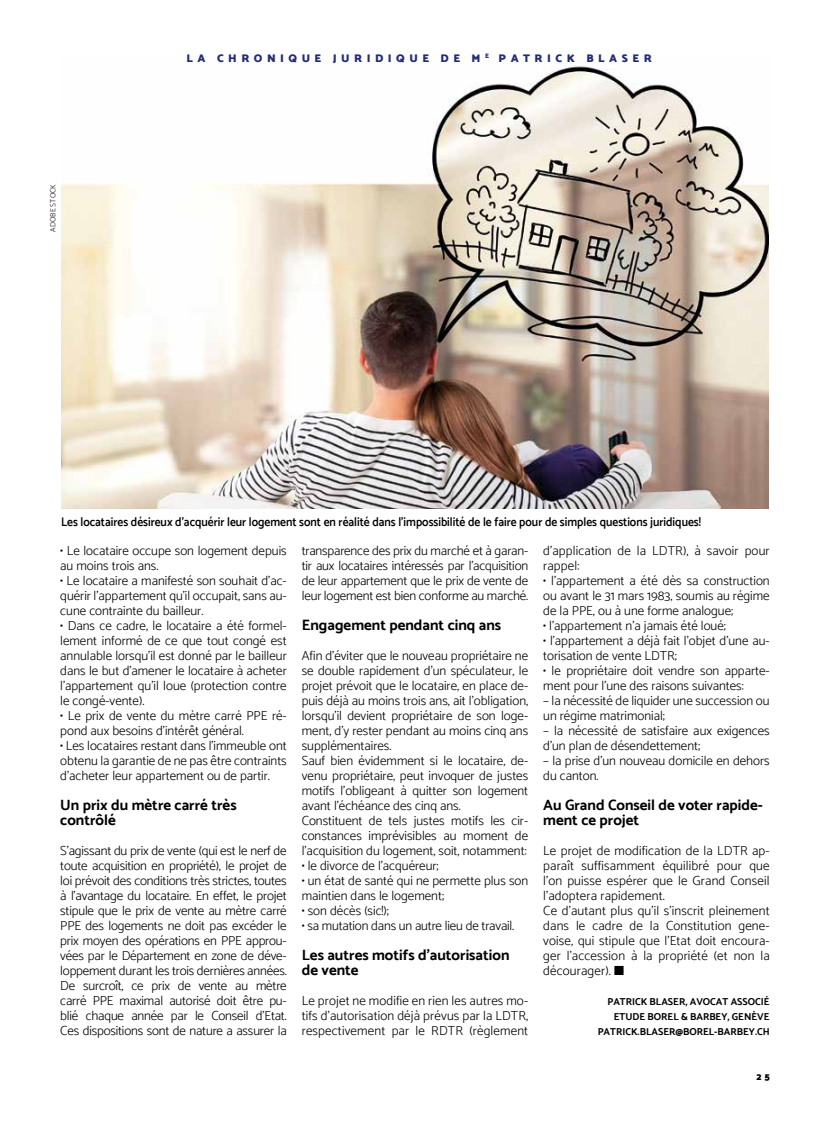
<style>
.page{position:relative;width:830px;height:1134px;background:#fff}
.page>*{position:absolute;margin:0;border:0;box-sizing:border-box;transform-origin:0 0}
.t1{font:700 15px/15px "Catamaran";color:#000}
.t2{font:300 13.12px/15px "Catamaran";color:#000}
.t3{font:600 12.5px "Catamaran";color:#000;scale:.92 1}
.t4{font:900 11.25px "Catamaran";letter-spacing:.4em;color:#232c77}
.t5{font:700 10px/15px "Catamaran";color:#000;text-align:right}
.t6{font:900 10px "Catamaran";color:#000}
.t7{font:300 7.5px "Catamaran";letter-spacing:.01em;color:#000}
</style>
<div class="page">
<img style="left:61px;top:66px;width:707px;height:442px">
<p class="t7" style="left:48px;top:232px;width:49px;rotate:-90deg">ADOBE STOCK</p>
<p class="t4" style="left:186px;top:51px;width:466px">LA CHRONIQUE JURIDIQUE DE M <sup>E</sup> PATRICK BLASER</p>
<p class="t3" style="left:61px;top:514px;width:696px">Les locataires désireux d’acquérir leur logement sont en réalité dans l’impossibilité de le faire pour de simples questions juridiques!</p>
<p class="t2" style="left:60px;top:543px;width:228px">• Le locataire occupe son logement depuis au moins trois ans.</p>
<p class="t2" style="left:60px;top:573px;width:228px;text-align:justify">• Le locataire a manifesté son souhait d’ac&shy;quérir l’appartement qu’il occupait, sans au&shy;cune contrainte du bailleur.</p>
<p class="t2" style="left:60px;top:618px;width:228px;text-align:justify">• Dans ce cadre, le locataire a été formel&shy;lement informé de ce que tout congé est annulable lorsqu’il est donné par le bailleur dans le but d’amener le locataire à acheter l’appartement qu’il loue (protection contre le congé-vente).</p>
<p class="t2" style="left:60px;top:708px;width:228px">• Le prix de vente du mètre carré PPE ré&shy;pond aux besoins d’intérêt général.</p>
<p class="t2" style="left:60px;top:738px;width:228px;text-align:justify">• Les locataires restant dans l’immeuble ont obtenu la garantie de ne pas être contraints d’acheter leur appartement ou de partir.</p>
<p class="t1" style="left:60px;top:797px;width:178px">Un prix du mètre carré très contrôlé</p>
<p class="t2" style="left:60px;top:843px;width:228px;text-align:justify">S’agissant du prix de vente (qui est le nerf de toute acquisition en propriété), le projet de loi prévoit des conditions très strictes, toutes à l’avantage du locataire. En effet, le projet stipule que le prix de vente au mètre carré PPE des logements ne doit pas excéder le prix moyen des opérations en PPE approu&shy;vées par le Département en zone de déve&shy;loppement durant les trois dernières années.<br>De surcroît, ce prix de vente au mètre carré PPE maximal autorisé doit être pu&shy;blié chaque année par le Conseil d’Etat.<br>Ces dispositions sont de nature a assurer la</p>
<p class="t2" style="left:301px;top:543px;width:228px;text-align:justify">transparence des prix du marché et à garan&shy;tir aux locataires intéressés par l’acquisition de leur appartement que le prix de vente de leur logement est bien conforme au marché.</p>
<p class="t1" style="left:301px;top:617px;width:201px">Engagement pendant cinq ans</p>
<p class="t2" style="left:301px;top:648px;width:228px">Afin d’éviter que le nouveau propriétaire ne se double rapidement d’un spéculateur, le projet prévoit que le locataire, en place de&shy;puis déjà au moins trois ans, ait l’obligation, lorsqu’il devient propriétaire de son loge&shy;ment, d’y rester pendant au moins cinq ans supplémentaires.<br>Sauf bien évidemment si le locataire, de&shy;venu propriétaire, peut invoquer de justes motifs l’obligeant à quitter son logement avant l’échéance des cinq ans.<br>Constituent de tels justes motifs les cir&shy;constances imprévisibles au moment de l’acquisition du logement, soit, notamment:</p>
<p class="t2" style="left:301px;top:858px;width:138px">• le divorce de l’acquéreur;</p>
<p class="t2" style="left:301px;top:873px;width:228px">• un état de santé qui ne permette plus son maintien dans le logement;</p>
<p class="t2" style="left:301px;top:903px;width:89px">• son décès (sic!);</p>
<p class="t2" style="left:301px;top:918px;width:214px">• sa mutation dans un autre lieu de travail.</p>
<p class="t1" style="left:301px;top:947px;width:209px">Les autres motifs d’autorisation de vente</p>
<p class="t2" style="left:301px;top:993px;width:228px;text-align:justify">Le projet ne modifie en rien les autres mo&shy;tifs d’autorisation déjà prévus par la LDTR, respectivement par le RDTR (règlement</p>
<p class="t2" style="left:543px;top:543px;width:228px">d’application de la LDTR), à savoir pour rappel:</p>
<p class="t2" style="left:543px;top:573px;width:228px;text-align:justify">• l’appartement a été dès sa construction ou avant le 31 mars 1983, soumis au régime de la PPE, ou à une forme analogue;</p>
<p class="t2" style="left:543px;top:618px;width:184px">• l’appartement n’a jamais été loué;</p>
<p class="t2" style="left:543px;top:633px;width:228px">• l’appartement a déjà fait l’objet d’une au&shy;torisation de vente LDTR;</p>
<p class="t2" style="left:543px;top:663px;width:228px">• le propriétaire doit vendre son apparte&shy;ment pour l’une des raisons suivantes:</p>
<p class="t2" style="left:543px;top:693px;width:228px">– la nécessité de liquider une succession ou un régime matrimonial;</p>
<p class="t2" style="left:543px;top:723px;width:228px">– la nécessité de satisfaire aux exigences d’un plan de désendettement;</p>
<p class="t2" style="left:543px;top:753px;width:228px">– la prise d’un nouveau domicile en dehors du canton.</p>
<p class="t1" style="left:543px;top:797px;width:221px">Au Grand Conseil de voter rapide&shy;ment ce projet</p>
<p class="t2" style="left:543px;top:843px;width:228px">Le projet de modification de la LDTR ap&shy;paraît suffisamment équilibré pour que l’on puisse espérer que le Grand Conseil l’adoptera rapidement.<br>Ce d’autant plus qu’il s’inscrit pleinement dans le cadre de la Constitution gene&shy;voise, qui stipule que l’Etat doit encoura&shy;ger l’accession à la propriété (et non la décourager). ■</p>
<p class="t5" style="left:597px;top:994px;width:173px">PATRICK BLASER, AVOCAT ASSOCIÉ<br>ETUDE BOREL &amp; BARBEY, GENÈVE<br>PATRICK.BLASER@BOREL-BARBEY.CH</p>
<p class="t6" style="left:756px;top:1070px;width:15px">2 5</p>
</div>
